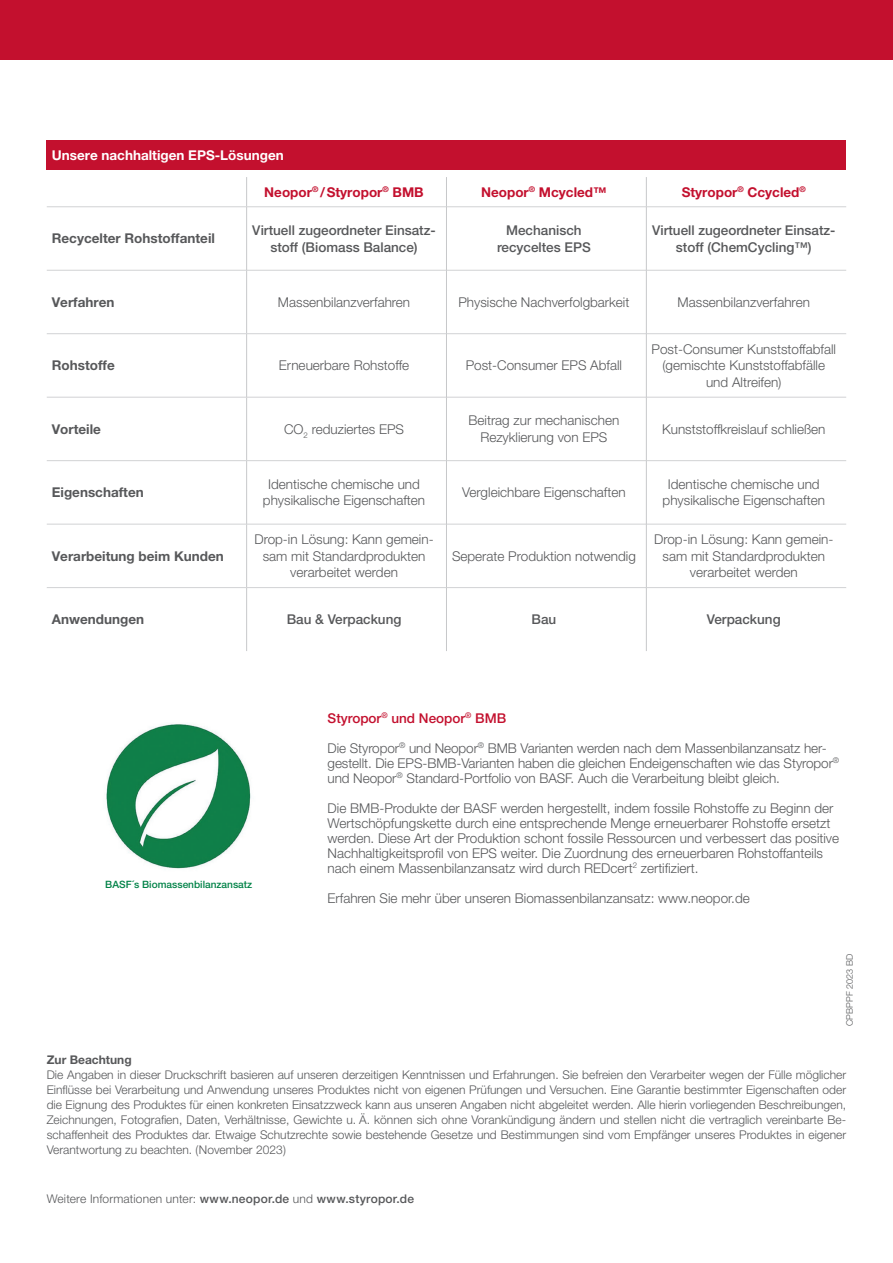
<style>
.page{position:relative;width:893px;height:1263px;background:#fff}
.page>*{position:absolute;margin:0;border:0;box-sizing:border-box;transform-origin:0 0}
.t1{font:300 13.5px/16.5px "Helvetica Neue LT Pro";color:#57585a;text-align:center}
.t2{font:500 13.5px/16.5px "Helvetica Neue LT Pro";color:#57585a;text-align:center}
.t3{font:700 13.5px "Helvetica Neue LT Pro";color:#57585a}
.t4{font:700 13.5px "Helvetica Neue LT Pro";color:#c3102e}
.t5{font:700 13.5px "Helvetica Neue LT Pro";color:#fff}
.t6{font:500 13.5px "Helvetica Neue LT Pro";color:#c3102e}
.t7{font:300 12px/15px "Helvetica Neue LT Pro";color:#57585a;text-align:justify}
.t8{font:700 12px "Helvetica Neue LT Pro";color:#57585a}
.t9{font:500 10.05px "Helvetica Neue LT Pro";color:#008247}
.t10{font:300 9px "Helvetica Neue LT Pro";letter-spacing:.01em;color:#57585a}
.s1{font-weight:500}
</style>
<div class="page">
<img style="left:106px;top:724px;width:145px;height:145px">
<div style="left:47px;top:140px;width:799px;height:30px;background:#c3102e"></div>
<hr style="left:246px;top:270px;width:1px;height:64px;background:#c7c8ca">
<hr style="left:246px;top:334px;width:1px;height:63px;background:#c7c8ca">
<hr style="left:246px;top:397px;width:1px;height:63px;background:#c7c8ca">
<hr style="left:246px;top:461px;width:1px;height:63px;background:#c7c8ca">
<hr style="left:246px;top:524px;width:1px;height:63px;background:#c7c8ca">
<hr style="left:246px;top:588px;width:1px;height:63px;background:#c7c8ca">
<hr style="left:47px;top:270px;width:200px;height:1px;background:#d1d2d4">
<hr style="left:247px;top:270px;width:199px;height:1px;background:#d1d2d4">
<hr style="left:447px;top:270px;width:199px;height:1px;background:#d1d2d4">
<hr style="left:646px;top:270px;width:200px;height:1px;background:#d1d2d4">
<hr style="left:47px;top:333px;width:200px;height:1px;background:#d1d2d4">
<hr style="left:247px;top:333px;width:199px;height:1px;background:#d1d2d4">
<hr style="left:447px;top:333px;width:199px;height:1px;background:#d1d2d4">
<hr style="left:646px;top:333px;width:200px;height:1px;background:#d1d2d4">
<hr style="left:47px;top:397px;width:200px;height:1px;background:#d1d2d4">
<hr style="left:247px;top:397px;width:199px;height:1px;background:#d1d2d4">
<hr style="left:447px;top:397px;width:199px;height:1px;background:#d1d2d4">
<hr style="left:646px;top:397px;width:200px;height:1px;background:#d1d2d4">
<hr style="left:47px;top:460px;width:200px;height:1px;background:#d1d2d4">
<hr style="left:247px;top:460px;width:199px;height:1px;background:#d1d2d4">
<hr style="left:447px;top:460px;width:199px;height:1px;background:#d1d2d4">
<hr style="left:646px;top:460px;width:200px;height:1px;background:#d1d2d4">
<hr style="left:47px;top:524px;width:200px;height:1px;background:#d1d2d4">
<hr style="left:247px;top:524px;width:199px;height:1px;background:#d1d2d4">
<hr style="left:447px;top:524px;width:199px;height:1px;background:#d1d2d4">
<hr style="left:646px;top:524px;width:200px;height:1px;background:#d1d2d4">
<hr style="left:47px;top:587px;width:200px;height:1px;background:#d1d2d4">
<hr style="left:247px;top:587px;width:199px;height:1px;background:#d1d2d4">
<hr style="left:447px;top:587px;width:199px;height:1px;background:#d1d2d4">
<hr style="left:646px;top:587px;width:200px;height:1px;background:#d1d2d4">
<hr style="left:446px;top:207px;width:1px;height:63px;background:#c7c8ca">
<hr style="left:646px;top:207px;width:1px;height:63px;background:#c7c8ca">
<hr style="left:446px;top:270px;width:1px;height:64px;background:#c7c8ca">
<hr style="left:646px;top:270px;width:1px;height:64px;background:#c7c8ca">
<hr style="left:446px;top:334px;width:1px;height:63px;background:#c7c8ca">
<hr style="left:646px;top:334px;width:1px;height:63px;background:#c7c8ca">
<hr style="left:446px;top:397px;width:1px;height:64px;background:#c7c8ca">
<hr style="left:646px;top:397px;width:1px;height:64px;background:#c7c8ca">
<hr style="left:446px;top:461px;width:1px;height:63px;background:#c7c8ca">
<hr style="left:646px;top:461px;width:1px;height:63px;background:#c7c8ca">
<hr style="left:446px;top:524px;width:1px;height:64px;background:#c7c8ca">
<hr style="left:646px;top:524px;width:1px;height:64px;background:#c7c8ca">
<hr style="left:446px;top:588px;width:1px;height:63px;background:#c7c8ca">
<hr style="left:646px;top:588px;width:1px;height:63px;background:#c7c8ca">
<hr style="left:447px;top:206px;width:199px;height:1px;background:#d1d2d4">
<hr style="left:646px;top:206px;width:200px;height:1px;background:#d1d2d4">
<hr style="left:446px;top:177px;width:1px;height:30px;background:#c7c8ca">
<hr style="left:646px;top:177px;width:1px;height:30px;background:#c7c8ca">
<hr style="left:246px;top:177px;width:1px;height:30px;background:#c7c8ca">
<hr style="left:246px;top:207px;width:1px;height:63px;background:#c7c8ca">
<hr style="left:47px;top:206px;width:200px;height:1px;background:#d1d2d4">
<hr style="left:247px;top:206px;width:199px;height:1px;background:#d1d2d4">
<div style="left:0;top:0;width:893px;height:60px;background:#c3102e"></div>
<p class="t5" style="left:52px;top:147px;width:234px">Unsere nachhaltigen EPS-Lösungen</p>
<p class="t4" style="left:264px;top:183px;width:161px">Neopor<sup>®</sup> /Styropor<sup>®</sup> BMB</p>
<p class="t4" style="left:481px;top:183px;width:127px">Neopor<sup>®</sup> Mcycled™</p>
<p class="t4" style="left:682px;top:183px;width:126px">Styropor<sup>®</sup> Ccycled<sup>®</sup></p>
<p class="t3" style="left:52px;top:230px;width:165px">Recycelter Rohstoffanteil</p>
<p class="t2" style="left:252px;top:222px;width:185px">Virtuell zugeordneter Einsatz&shy;stoff (Biomass Balance)</p>
<p class="t2" style="left:497px;top:222px;width:95px">Mechanisch recyceltes EPS</p>
<p class="t2" style="left:652px;top:222px;width:185px">Virtuell zugeordneter Einsatz&shy;stoff (ChemCycling™)</p>
<p class="t3" style="left:52px;top:294px;width:64px">Verfahren</p>
<p class="t1" style="left:278px;top:293px;width:134px">Massenbilanzverfahren</p>
<p class="t1" style="left:458px;top:293px;width:173px">Physische Nachverfolgbarkeit</p>
<p class="t1" style="left:678px;top:293px;width:134px">Massenbilanzverfahren</p>
<p class="t3" style="left:52px;top:357px;width:64px">Rohstoffe</p>
<p class="t1" style="left:279px;top:357px;width:132px">Erneuerbare Rohstoffe</p>
<p class="t1" style="left:466px;top:357px;width:158px">Post-Consumer EPS Abfall</p>
<p class="t1" style="left:651px;top:340px;width:186px">Post-Consumer Kunststoffabfall (gemischte Kunststoffabfälle und Altreifen)</p>
<p class="t3" style="left:52px;top:421px;width:51px">Vorteile</p>
<p class="t1" style="left:284px;top:420px;width:121px">CO<sub>2</sub> reduziertes EPS</p>
<p class="t1" style="left:468px;top:412px;width:152px">Beitrag zur mechanischen<br>Rezyklierung von EPS</p>
<p class="t1" style="left:662px;top:420px;width:165px">Kunststoffkreislauf schließen</p>
<p class="t3" style="left:52px;top:484px;width:93px">Eigenschaften</p>
<p class="t1" style="left:263px;top:476px;width:164px">Identische chemische und physikalische Eigenschaften</p>
<p class="t1" style="left:462px;top:484px;width:165px">Vergleichbare Eigenschaften</p>
<p class="t1" style="left:663px;top:476px;width:164px">Identische chemische und physikalische Eigenschaften</p>
<p class="t3" style="left:52px;top:547px;width:173px">Verarbeitung beim Kunden</p>
<p class="t1" style="left:254px;top:531px;width:181px">Drop-in Lösung: Kann gemein&shy;sam mit Standardprodukten verarbeitet werden</p>
<p class="t1" style="left:452px;top:547px;width:185px">Seperate Produktion notwendig</p>
<p class="t1" style="left:654px;top:531px;width:181px">Drop-in Lösung: Kann gemein&shy;sam mit Standardprodukten verarbeitet werden</p>
<p class="t3" style="left:52px;top:611px;width:94px">Anwendungen</p>
<p class="t2" style="left:287px;top:611px;width:116px">Bau &amp; Verpackung</p>
<p class="t2" style="left:532px;top:611px;width:26px">Bau</p>
<p class="t2" style="left:707px;top:611px;width:75px">Verpackung</p>
<p class="t9" style="left:105px;top:879px;width:149px">BASF´s Biomassenbilanzansatz</p>
<p class="t6" style="left:328px;top:710px;width:180px">Styropor<sup>®</sup> und Neopor<sup>®</sup> BMB</p>
<p class="t1" style="left:328px;top:740px;width:513px;line-height:15px;text-align:left">Die Styropor<sup>®</sup> und Neopor<sup>®</sup> BMB Varianten werden nach dem Massenbilanzansatz her&shy;gestellt. Die EPS-BMB-Varianten haben die gleichen Endeigenschaften wie das Styropor<sup>® </sup>und Neopor<sup>®</sup> Standard-Portfolio von BASF. Auch die Verarbeitung bleibt gleich.</p>
<p class="t1" style="left:328px;top:800px;width:513px;line-height:15px;text-align:left">Die BMB-Produkte der BASF werden hergestellt, indem fossile Rohstoffe zu Beginn der Wertschöpfungskette durch eine entsprechende Menge erneuerbarer Rohstoffe ersetzt werden. Diese Art der Produktion schont fossile Ressourcen und verbessert das positive Nachhaltigkeitsprofil von EPS weiter. Die Zuordnung des erneuerbaren Rohstoffanteils nach einem Massenbilanzansatz wird durch REDcert<sup>2</sup> zertifiziert.</p>
<p class="t1" style="left:328px;top:889px;width:424px">Erfahren Sie mehr über unseren Biomassenbilanzansatz: www.neopor.de</p>
<p class="t10" style="left:844px;top:1026px;width:74px;rotate:-90deg">CPBPPF 2023 BD</p>
<p class="t8" style="left:47px;top:1052px;width:86px">Zur Beachtung</p>
<p class="t7" style="left:47px;top:1066px;width:801px">Die Angaben in dieser Druckschrift basieren auf unseren derzeitigen Kenntnissen und Erfahrungen. Sie befreien den Verarbeiter wegen der Fülle möglicher Einflüsse bei Verarbeitung und Anwendung unseres Produktes nicht von eigenen Prüfungen und Versuchen. Eine Garantie bestimmter Eigenschaften oder die Eignung des Produktes für einen konkreten Einsatzzweck kann aus unseren Angaben nicht abgeleitet werden. Alle hierin vorliegenden Beschreibungen, Zeichnungen, Fotografien, Daten, Verhältnisse, Gewichte u. Ä. können sich ohne Vorankündigung ändern und stellen nicht die vertraglich vereinbarte Be&shy;schaffenheit des Produktes dar. Etwaige Schutzrechte sowie bestehende Gesetze und Bestimmungen sind vom Empfänger unseres Produktes in eigener Verantwortung zu beachten. (November 2023)</p>
<p class="t7" style="left:47px;top:1191px;width:369px">Weitere Informationen unter: <span class="s1">www.neopor.de</span> und <span class="s1">www.styropor.de</span></p>
</div>
